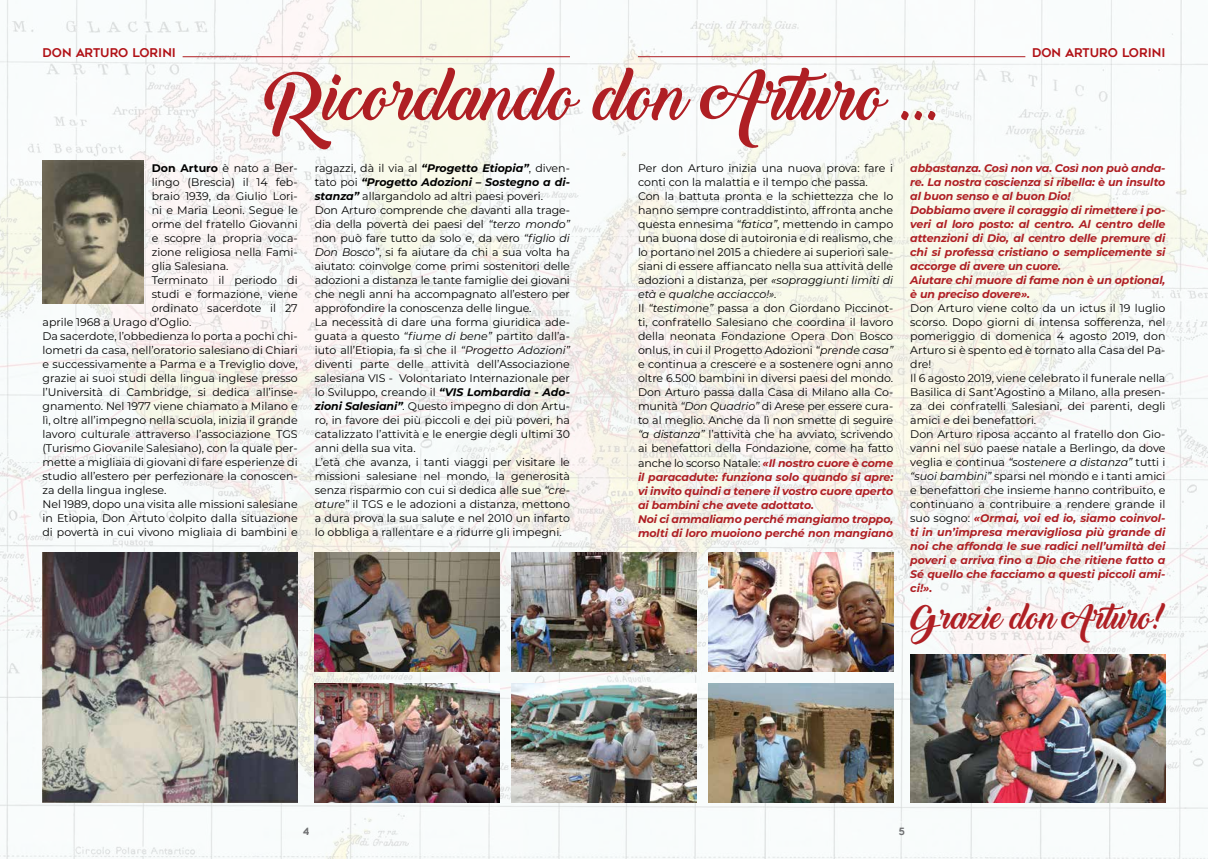
<style>
.page{position:relative;width:1208px;height:859px;background:#fff}
.page>*{position:absolute;margin:0;border:0;box-sizing:border-box;transform-origin:0 0}
.t1{font:65px "Backto Black Demo";color:#af1f24}
.t2{font:32px "Backto Black Demo";color:#af1f24}
.t3{font:12px "Geometos";color:#b11116}
.t4{font:11px/14px "Montserrat";color:#000}
.t5{font:italic 700 11px/14px "Montserrat";letter-spacing:-.01em;color:#af1f24}
.t6{font:10px "Geometos";color:#6e6f71}
.s1{font-weight:700}
.s2{font-weight:700;font-style:italic}
.s3{font-style:italic}
.s4{font-weight:700;font-style:italic;color:#af1f24}
</style>
<div class="page">
<img style="left:0;top:0;width:1208px;height:859px">
<hr style="left:638px;top:56px;width:387px;height:1px;background:#af1f24">
<hr style="left:183px;top:56px;width:387px;height:1px;background:#af1f24">
<img style="left:43px;top:161px;width:100px;height:143px">
<img style="left:43px;top:553px;width:255px;height:249px">
<img style="left:709px;top:553px;width:184px;height:119px">
<img style="left:315px;top:553px;width:184px;height:119px">
<img style="left:512px;top:683px;width:184px;height:119px">
<img style="left:315px;top:683px;width:184px;height:119px">
<img style="left:512px;top:553px;width:184px;height:119px">
<img style="left:910px;top:655px;width:255px;height:147px">
<img style="left:709px;top:683px;width:184px;height:119px">
<p class="t3" style="left:43px;top:46px;width:135px">DON ARTURO LORINI</p>
<p class="t3" style="left:1032px;top:46px;width:135px">DON ARTURO LORINI</p>
<h1 class="t1" style="left:264px;top:60px;width:681px">Ricordando don Arturo ...</h1>
<p class="t4" style="left:152px;top:160px;width:147px"><span class="s1">Don Arturo</span> è nato a Ber-</p>
<p class="t4" style="left:152px;top:174px;width:147px">lingo (Brescia) il 14 feb-</p>
<p class="t4" style="left:152px;top:188px;width:147px">braio 1939, da Giulio Lori-</p>
<p class="t4" style="left:152px;top:202px;width:147px">ni e Maria Leoni. Segue le</p>
<p class="t4" style="left:152px;top:216px;width:147px">orme del fratello Giovanni</p>
<p class="t4" style="left:152px;top:230px;width:147px">e scopre la propria voca-</p>
<p class="t4" style="left:152px;top:244px;width:147px">zione religiosa nella Fami-</p>
<p class="t4" style="left:152px;top:258px;width:78px">glia Salesiana.</p>
<p class="t4" style="left:152px;top:272px;width:147px">Terminato il periodo di</p>
<p class="t4" style="left:152px;top:286px;width:147px">studi e formazione, viene</p>
<p class="t4" style="left:152px;top:300px;width:147px">ordinato sacerdote il 27</p>
<p class="t4" style="left:43px;top:314px;width:150px">aprile 1968 a Urago d’Oglio.</p>
<p class="t4" style="left:43px;top:328px;width:257px">Da sacerdote, l’obbedienza lo porta a pochi chi-</p>
<p class="t4" style="left:43px;top:342px;width:257px">lometri da casa, nell’oratorio salesiano di Chiari</p>
<p class="t4" style="left:43px;top:356px;width:257px">e successivamente a Parma e a Treviglio dove,</p>
<p class="t4" style="left:43px;top:370px;width:257px">grazie ai suoi studi della lingua inglese presso</p>
<p class="t4" style="left:43px;top:384px;width:257px">l’Università di Cambridge, si dedica all’inse-</p>
<p class="t4" style="left:43px;top:398px;width:257px">gnamento. Nel 1977 viene chiamato a Milano e</p>
<p class="t4" style="left:43px;top:412px;width:257px">lì, oltre all’impegno nella scuola, inizia il grande</p>
<p class="t4" style="left:43px;top:426px;width:257px">lavoro culturale attraverso l’associazione TGS</p>
<p class="t4" style="left:43px;top:440px;width:257px">(Turismo Giovanile Salesiano), con la quale per-</p>
<p class="t4" style="left:43px;top:454px;width:257px">mette a migliaia di giovani di fare esperienze di</p>
<p class="t4" style="left:43px;top:468px;width:257px">studio all’estero per perfezionare la conoscen-</p>
<p class="t4" style="left:43px;top:482px;width:126px">za della lingua inglese.</p>
<p class="t4" style="left:43px;top:496px;width:257px">Nel 1989, dopo una visita alle missioni salesiane</p>
<p class="t4" style="left:43px;top:510px;width:257px">in Etiopia, Don Artuto colpito dalla situazione</p>
<p class="t4" style="left:43px;top:524px;width:257px">di povertà in cui vivono migliaia di bambini e</p>
<p class="t4" style="left:315px;top:161px;width:257px">ragazzi, dà il via al <span class="s2">“Progetto Etiopia”</span>, diven&shy;tato poi <span class="s2">“Progetto Adozioni – Sostegno a di&shy;stanza”</span> allargandolo ad altri paesi poveri.<br>Don Arturo comprende che davanti alla trage&shy;dia della povertà dei paesi del <span class="s3">“terzo mondo” </span>non può fare tutto da solo e, da vero <span class="s3">“figlio di Don Bosco”</span>, si fa aiutare da chi a sua volta ha aiutato: coinvolge come primi sostenitori delle adozioni a distanza le tante famiglie dei giovani che negli anni ha accompagnato all’estero per approfondire la conoscenza delle lingue.<br>La necessità di dare una forma giuridica ade&shy;guata a questo <span class="s3">“fiume di bene”</span> partito dall’a&shy;iuto all’Etiopia, fa sì che il <span class="s3">“Progetto Adozioni” </span>diventi parte delle attività dell’Associazione salesiana VIS - Volontariato Internazionale per lo Sviluppo, creando il <span class="s2">“VIS Lombardia - Ado&shy;zioni Salesiani”</span><span class="s3">.</span> Questo impegno di don Artu&shy;ro, in favore dei più piccoli e dei più poveri, ha catalizzato l’attività e le energie degli ultimi 30 anni della sua vita.<br>L’età che avanza, i tanti viaggi per visitare le missioni salesiane nel mondo, la generosità senza risparmio con cui si dedica alle sue <span class="s3">“cre&shy;ature”</span> il TGS e le adozioni a distanza, mettono a dura prova la sua salute e nel 2010 un infarto lo obbliga a rallentare e a ridurre gli impegni.</p>
<p class="t4" style="left:638px;top:161px;width:257px">Per don Arturo inizia una nuova prova: fare i conti con la malattia e il tempo che passa.<br>Con la battuta pronta e la schiettezza che lo hanno sempre contraddistinto, affronta anche questa ennesima <span class="s3">“fatica”</span>, mettendo in campo una buona dose di autoironia e di realismo, che lo portano nel 2015 a chiedere ai superiori sale&shy;siani di essere affiancato nella sua attività delle adozioni a distanza, per <span class="s3">«sopraggiunti limiti di età e qualche acciacco!».<br></span>Il <span class="s3">“testimone”</span> passa a don Giordano Piccinot&shy;ti, confratello Salesiano che coordina il lavoro della neonata Fondazione Opera Don Bosco onlus, in cui il Progetto Adozioni <span class="s3">“prende casa” </span>e continua a crescere e a sostenere ogni anno oltre 6.500 bambini in diversi paesi del mondo.<br>Don Arturo passa dalla Casa di Milano alla Co&shy;munità <span class="s3">“Don Quadrio”</span> di Arese per essere cura&shy;to al meglio. Anche da lì non smette di seguire <span class="s3">“a distanza”</span> l’attività che ha avviato, scrivendo ai benefattori della Fondazione, come ha fatto anche lo scorso Natale: <span class="s4">«Il nostro cuore è come il paracadute: funziona solo quando si apre: vi invito quindi a tenere il vostro cuore aperto ai bambini che avete adottato.<br>Noi ci ammaliamo perché mangiamo troppo, molti di loro muoiono perché non mangiano</span></p>
<p class="t5" style="left:910px;top:161px;width:257px">abbastanza. Così non va. Così non può anda&shy;re. La nostra coscienza si ribella: è un insulto al buon senso e al buon Dio!<br>Dobbiamo avere il coraggio di rimettere i po&shy;veri al loro posto: al centro. Al centro delle attenzioni di Dio, al centro delle premure di chi si professa cristiano o semplicemente si accorge di avere un cuore.<br>Aiutare chi muore di fame non è un optional, è un preciso dovere».</p>
<p class="t4" style="left:910px;top:301px;width:257px">Don Arturo viene colto da un ictus il 19 luglio scorso. Dopo giorni di intensa sofferenza, nel pomeriggio di domenica 4 agosto 2019, don Arturo si è spento ed è tornato alla Casa del Pa&shy;dre!<br>Il 6 agosto 2019, viene celebrato il funerale nella Basilica di Sant’Agostino a Milano, alla presen&shy;za dei confratelli Salesiani, dei parenti, degli amici e dei benefattori.<br>Don Arturo riposa accanto al fratello don Gio&shy;vanni nel suo paese natale a Berlingo, da dove veglia e continua <span class="s3">“sostenere a distanza”</span> tutti i <span class="s3">“suoi bambini”</span> sparsi nel mondo e i tanti amici e benefattori che insieme hanno contribuito, e continuano a contribuire a rendere grande il suo sogno: <span class="s4">«Ormai, voi ed io, siamo coinvol&shy;ti in un’impresa meravigliosa più grande di noi che affonda le sue radici nell’umiltà dei poveri e arriva fino a Dio che ritiene fatto a Sé quello che facciamo a questi piccoli ami&shy;ci!».</span></p>
<h2 class="t2" style="left:910px;top:599px;width:257px">Grazie don Arturo!</h2>
<p class="t6" style="left:303px;top:825px;width:8px">4</p>
<p class="t6" style="left:898px;top:825px;width:8px">5</p>
</div>
